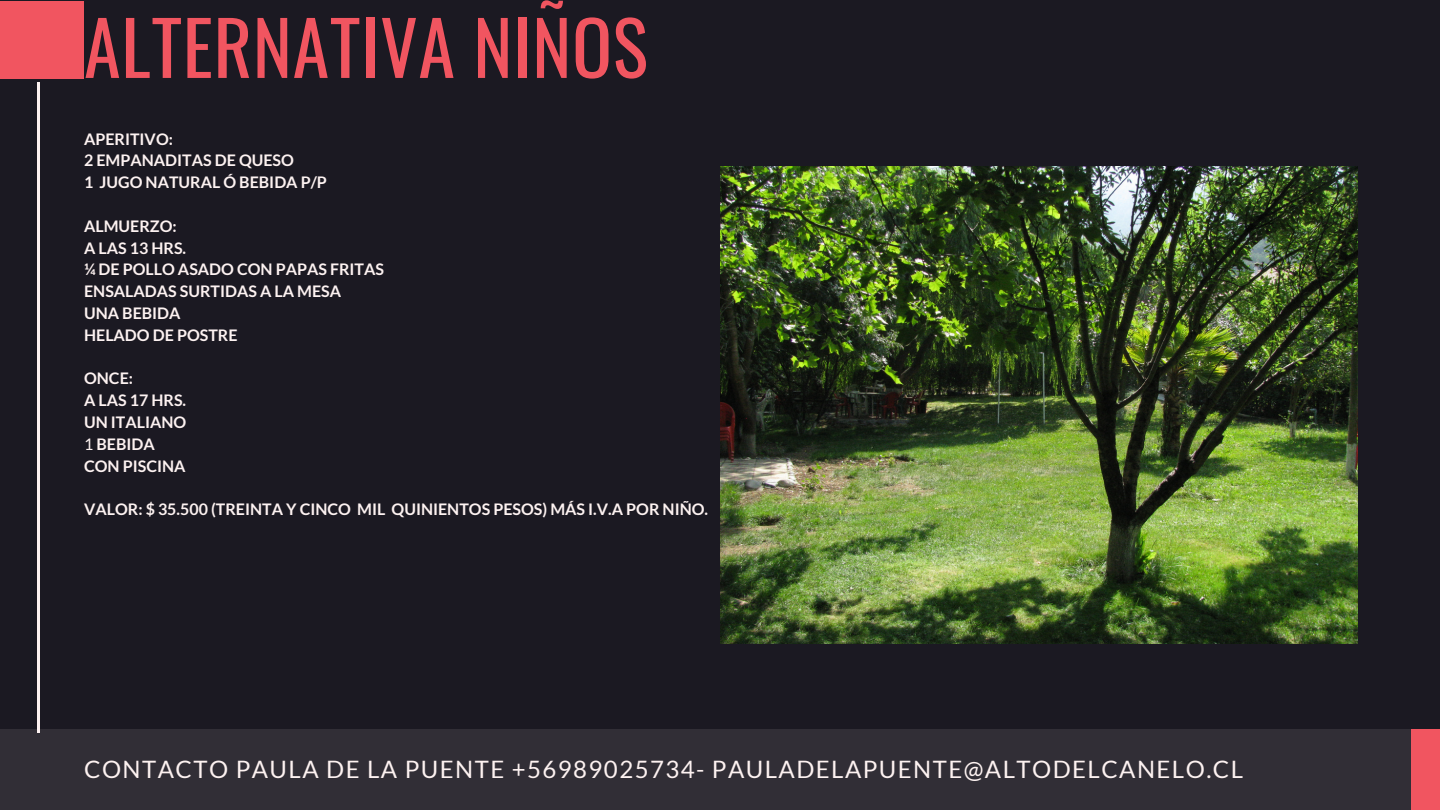
<style>
.page{position:relative;width:1440px;height:810px;background:#1b1922}
.page>*{position:absolute;margin:0;border:0;box-sizing:border-box;transform-origin:0 0}
.t1{font:74.1px "Oswald";letter-spacing:.01em;color:#f15560}
.t2{font:24px "Lato";letter-spacing:.06em;color:#fdf2f1}
.t3{font:700 16px "Lato";color:#fdf2f1}
.s1{font-weight:400}
</style>
<div class="page">
<hr style="left:37px;top:82px;width:3px;height:651px;background:#fdf2f1">
<div style="left:0;top:729px;width:1440px;height:81px;background:#312e36"></div>
<div style="left:1412px;top:729px;width:28px;height:81px;background:#f15560"></div>
<div style="left:0;top:1px;width:84px;height:77px;background:#f15560"></div>
<img style="left:720px;top:166px;width:638px;height:478px">
<p class="t1" style="left:84px;top:-10px;width:565px">ALTERNATIVA NIÑOS</p>
<p class="t3" style="left:84px;top:129px;width:90px">APERITIVO:</p>
<p class="t3" style="left:84px;top:151px;width:211px">2 EMPANADITAS DE QUESO</p>
<p class="t3" style="left:84px;top:172px;width:244px">1 JUGO NATURAL Ó BEBIDA P/P</p>
<p class="t3" style="left:84px;top:216px;width:94px">ALMUERZO:</p>
<p class="t3" style="left:84px;top:238px;width:104px">A LAS 13 HRS.</p>
<p class="t3" style="left:84px;top:260px;width:301px">¼ DE POLLO ASADO CON PAPAS FRITAS</p>
<p class="t3" style="left:84px;top:281px;width:259px">ENSALADAS SURTIDAS A LA MESA</p>
<p class="t3" style="left:84px;top:303px;width:98px">UNA BEBIDA</p>
<p class="t3" style="left:84px;top:325px;width:155px">HELADO DE POSTRE</p>
<p class="t3" style="left:84px;top:369px;width:50px">ONCE:</p>
<p class="t3" style="left:84px;top:390px;width:104px">A LAS 17 HRS.</p>
<p class="t3" style="left:84px;top:412px;width:104px">UN ITALIANO</p>
<p class="t3" style="left:84px;top:434px;width:72px"><span class="s1">1</span> BEBIDA</p>
<p class="t3" style="left:84px;top:456px;width:103px">CON PISCINA</p>
<p class="t3" style="left:84px;top:499px;width:626px">VALOR: $ 35.500 (TREINTA Y CINCO MIL QUINIENTOS PESOS) MÁS I.V.A POR NIÑO.</p>
<p class="t2" style="left:84px;top:754px;width:1160px">CONTACTO PAULA DE LA PUENTE +56989025734- PAULADELAPUENTE@ALTODELCANELO.CL</p>
</div>
